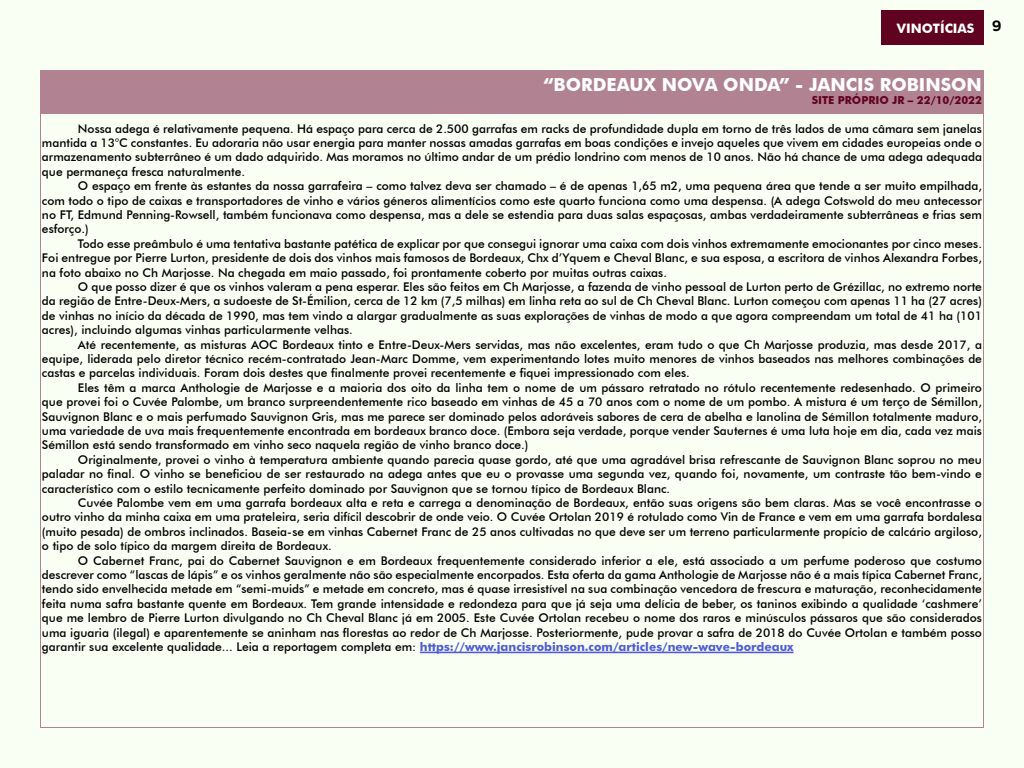
<style>
.page{position:relative;width:1024px;height:768px;background:#f9fff3}
.page>*{position:absolute;margin:0;border:0;box-sizing:border-box;transform-origin:0 0}
.t1{font:700 18px "Futura BT";color:#fff}
.t2{font:700 13px "Futura BT";color:#fff}
.t3{font:500 12px/14.4px "Futura BT";color:#000;text-align:justify}
.t4{font:700 11px "Futura BT";color:#600320}
.s1{font-weight:700;color:#4f5cd6}
</style>
<div class="page">
<div style="left:882px;top:10px;width:102px;height:34px;background:#600320"></div>
<div style="left:40px;top:70px;width:944px;height:44px;background:#b18392"></div>
<hr style="left:420px;top:652px;width:374px;height:1px;background:#4f5cd6">
<p class="t2" style="left:897px;top:21px;width:106px">VINOTÍCIAS <sup>9</sup></p>
<h1 class="t1" style="left:543px;top:73px;width:440px">“BORDEAUX NOVA ONDA” - JANCIS ROBINSON</h1>
<p class="t4" style="left:812px;top:93px;width:172px">SITE PRÓPRIO JR – 22/10/2022</p>
<p class="t3" style="left:42px;top:121px;width:942px;text-indent:36px">Nossa adega é relativamente pequena. Há espaço para cerca de 2.500 garrafas em racks de profundidade dupla em torno de três lados de uma câmara sem janelas mantida a 13°C constantes. Eu adoraria não usar energia para manter nossas amadas garrafas em boas condições e invejo aqueles que vivem em cidades europeias onde o armazenamento subterrâneo é um dado adquirido. Mas moramos no último andar de um prédio londrino com menos de 10 anos. Não há chance de uma adega adequada que permaneça fresca naturalmente.</p>
<p class="t3" style="left:42px;top:179px;width:941px;text-indent:36px">O espaço em frente às estantes da nossa garrafeira – como talvez deva ser chamado – é de apenas 1,65 m2, uma pequena área que tende a ser muito empilhada, com todo o tipo de caixas e transportadores de vinho e vários géneros alimentícios como este quarto funciona como uma despensa. (A adega Cotswold do meu antecessor no FT, Edmund Penning-Rowsell, também funcionava como despensa, mas a dele se estendia para duas salas espaçosas, ambas verdadeiramente subterrâneas e frias sem esforço.)</p>
<p class="t3" style="left:42px;top:236px;width:942px;text-indent:36px">Todo esse preâmbulo é uma tentativa bastante patética de explicar por que consegui ignorar uma caixa com dois vinhos extremamente emocionantes por cinco meses.<br>Foi entregue por Pierre Lurton, presidente de dois dos vinhos mais famosos de Bordeaux, Chx d’Yquem e Cheval Blanc, e sua esposa, a escritora de vinhos Alexandra Forbes, na foto abaixo no Ch Marjosse. Na chegada em maio passado, foi prontamente coberto por muitas outras caixas.</p>
<p class="t3" style="left:42px;top:280px;width:941px;text-indent:36px">O que posso dizer é que os vinhos valeram a pena esperar. Eles são feitos em Ch Marjosse, a fazenda de vinho pessoal de Lurton perto de Grézillac, no extremo norte da região de Entre-Deux-Mers, a sudoeste de St-Émilion, cerca de 12 km (7,5 milhas) em linha reta ao sul de Ch Cheval Blanc. Lurton começou com apenas 11 ha (27 acres) de vinhas no início da década de 1990, mas tem vindo a alargar gradualmente as suas explorações de vinhas de modo a que agora compreendam um total de 41 ha (101 acres), incluindo algumas vinhas particularmente velhas.</p>
<p class="t3" style="left:42px;top:337px;width:941px;text-indent:36px">Até recentemente, as misturas AOC Bordeaux tinto e Entre-Deux-Mers servidas, mas não excelentes, eram tudo o que Ch Marjosse produzia, mas desde 2017, a equipe, liderada pelo diretor técnico recém-contratado Jean-Marc Domme, vem experimentando lotes muito menores de vinhos baseados nas melhores combinações de castas e parcelas individuais. Foram dois destes que finalmente provei recentemente e fiquei impressionado com eles.</p>
<p class="t3" style="left:42px;top:380px;width:942px;text-indent:36px">Eles têm a marca Anthologie de Marjosse e a maioria dos oito da linha tem o nome de um pássaro retratado no rótulo recentemente redesenhado. O primeiro que provei foi o Cuvée Palombe, um branco surpreendentemente rico baseado em vinhas de 45 a 70 anos com o nome de um pombo. A mistura é um terço de Sémillon, Sauvignon Blanc e o mais perfumado Sauvignon Gris, mas me parece ser dominado pelos adoráveis sabores de cera de abelha e lanolina de Sémillon totalmente maduro, uma variedade de uva mais frequentemente encontrada em bordeaux branco doce. (Embora seja verdade, porque vender Sauternes é uma luta hoje em dia, cada vez mais Sémillon está sendo transformado em vinho seco naquela região de vinho branco doce.)</p>
<p class="t3" style="left:42px;top:452px;width:941px;text-indent:36px">Originalmente, provei o vinho à temperatura ambiente quando parecia quase gordo, até que uma agradável brisa refrescante de Sauvignon Blanc soprou no meu paladar no final. O vinho se beneficiou de ser restaurado na adega antes que eu o provasse uma segunda vez, quando foi, novamente, um contraste tão bem-vindo e característico com o estilo tecnicamente perfeito dominado por Sauvignon que se tornou típico de Bordeaux Blanc.</p>
<p class="t3" style="left:42px;top:496px;width:942px;text-indent:36px">Cuvée Palombe vem em uma garrafa bordeaux alta e reta e carrega a denominação de Bordeaux, então suas origens são bem claras. Mas se você encontrasse o outro vinho da minha caixa em uma prateleira, seria difícil descobrir de onde veio. O Cuvée Ortolan 2019 é rotulado como Vin de France e vem em uma garrafa bordalesa (muito pesada) de ombros inclinados. Baseia-se em vinhas Cabernet Franc de 25 anos cultivadas no que deve ser um terreno particularmente propício de calcário argiloso, o tipo de solo típico da margem direita de Bordeaux.</p>
<p class="t3" style="left:42px;top:553px;width:942px;text-indent:36px">O Cabernet Franc, pai do Cabernet Sauvignon e em Bordeaux frequentemente considerado inferior a ele, está associado a um perfume poderoso que costumo descrever como “lascas de lápis” e os vinhos geralmente não são especialmente encorpados. Esta oferta da gama Anthologie de Marjosse não é a mais típica Cabernet Franc, tendo sido envelhecida metade em “semi-muids” e metade em concreto, mas é quase irresistível na sua combinação vencedora de frescura e maturação, reconhecidamente feita numa safra bastante quente em Bordeaux. Tem grande intensidade e redondeza para que já seja uma delícia de beber, os taninos exibindo a qualidade ‘cashmere’ que me lembro de Pierre Lurton divulgando no Ch Cheval Blanc já em 2005. Este Cuvée Ortolan recebeu o nome dos raros e minúsculos pássaros que são considerados uma iguaria (ilegal) e aparentemente se aninham nas florestas ao redor de Ch Marjosse. Posteriormente, pude provar a safra de 2018 do Cuvée Ortolan e também posso garantir sua excelente qualidade... Leia a reportagem completa em: <span class="s1">https://www.jancisrobinson.com/articles/new-wave-bordeaux</span></p>
</div>
